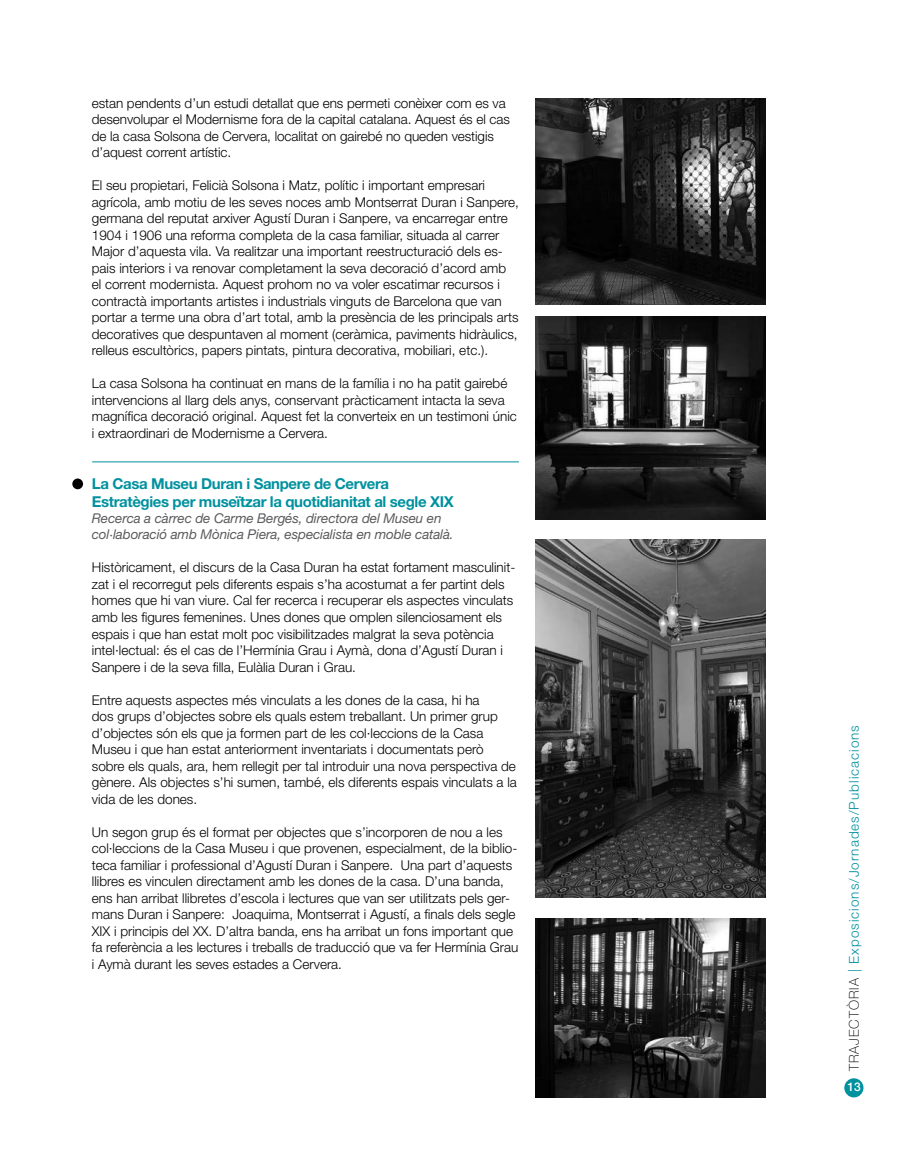
<style>
.page{position:relative;width:906px;height:1174px;background:#fff}
.page>*{position:absolute;margin:0;border:0;box-sizing:border-box;transform-origin:0 0}
.t1{font:700 15px/18px "Helvetica Neue LT Std";letter-spacing:-.025em;color:#00919f}
.t2{font:300 13.5px/16.5px "Helvetica Neue LT Std";color:#000}
.t3{font:italic 13.5px/16.2px "Helvetica Neue LT Std";letter-spacing:-.01em;color:#5a5b5e}
.t4{font:300 13.5px "Helvetica Neue LT Std";letter-spacing:.075em;color:#00919f}
.t5{font:500 12px "Helvetica Neue LT Std";color:#fff}
.s1{font-weight:100;color:#000}
</style>
<div class="page">
<div style="left:844px;top:1078px;width:19px;height:19px;background:#00919f;border-radius:50%"></div>
<hr style="left:92px;top:461px;width:427px;height:1px;background:#00919f">
<div style="left:72px;top:478px;width:11px;height:11px;background:#000;border-radius:50%"></div>
<img style="left:536px;top:540px;width:229px;height:357px">
<img style="left:536px;top:98px;width:229px;height:206px">
<img style="left:536px;top:918px;width:229px;height:179px">
<img style="left:536px;top:316px;width:229px;height:204px">
<p class="t2" style="left:92px;top:95px;width:419px">estan pendents d’un estudi detallat que ens permeti conèixer com es va desenvolupar el Modernisme fora de la capital catalana. Aquest és el cas de la casa Solsona de Cervera, localitat on gairebé no queden vestigis d’aquest corrent artístic.</p>
<p class="t2" style="left:92px;top:177px;width:428px">El seu propietari, Felicià Solsona i Matz, polític i important empresari agrícola, amb motiu de les seves noces amb Montserrat Duran i Sanpere, germana del reputat arxiver Agustí Duran i Sanpere, va encarregar entre 1904 i 1906 una reforma completa de la casa familiar, situada al carrer Major d’aquesta vila. Va realitzar una important reestructuració dels es&shy;pais interiors i va renovar completament la seva decoració d’acord amb el corrent modernista. Aquest prohom no va voler escatimar recursos i contractà importants artistes i industrials vinguts de Barcelona que van portar a terme una obra d’art total, amb la presència de les principals arts decoratives que despuntaven al moment (ceràmica, paviments hidràulics, relleus escultòrics, papers pintats, pintura decorativa, mobiliari, etc.).</p>
<p class="t2" style="left:92px;top:375px;width:426px">La casa Solsona ha continuat en mans de la família i no ha patit gairebé intervencions al llarg dels anys, conservant pràcticament intacta la seva magnífica decoració original. Aquest fet la converteix en un testimoni únic i extraordinari de Modernisme a Cervera.</p>
<p class="t1" style="left:92px;top:474px;width:363px">La Casa Museu Duran i Sanpere de Cervera<br>Estratègies per museïtzar la quotidianitat al segle XIX</p>
<p class="t3" style="left:92px;top:510px;width:363px">Recerca a càrrec de Carme Bergés, directora del Museu en col·laboració amb Mònica Piera, especialista en moble català.</p>
<p class="t2" style="left:92px;top:559px;width:425px">Històricament, el discurs de la Casa Duran ha estat fortament masculinit&shy;zat i el recorregut pels diferents espais s’ha acostumat a fer partint dels homes que hi van viure. Cal fer recerca i recuperar els aspectes vinculats amb les figures femenines. Unes dones que omplen silenciosament els espais i que han estat molt poc visibilitzades malgrat la seva potència intel·lectual: és el cas de l’Hermínia Grau i Aymà, dona d’Agustí Duran i Sanpere i de la seva filla, Eulàlia Duran i Grau.</p>
<p class="t2" style="left:92px;top:691px;width:426px">Entre aquests aspectes més vinculats a les dones de la casa, hi ha<br>dos grups d’objectes sobre els quals estem treballant. Un primer grup d’objectes són els que ja formen part de les col·leccions de la Casa Museu i que han estat anteriorment inventariats i documentats però sobre els quals, ara, hem rellegit per tal introduir una nova perspectiva de gènere. Als objectes s’hi sumen, també, els diferents espais vinculats a la vida de les dones.</p>
<p class="t2" style="left:92px;top:823px;width:428px">Un segon grup és el format per objectes que s’incorporen de nou a les col·leccions de la Casa Museu i que provenen, especialment, de la biblio&shy;teca familiar i professional d’Agustí Duran i Sanpere. Una part d’aquests llibres es vinculen directament amb les dones de la casa. D’una banda, ens han arribat llibretes d’escola i lectures que van ser utilitzats pels ger&shy;mans Duran i Sanpere: Joaquima, Montserrat i Agustí, a finals dels segle XIX i principis del XX. D’altra banda, ens ha arribat un fons important que fa referència a les lectures i treballs de traducció que va fer Hermínia Grau i Aymà durant les seves estades a Cervera.</p>
<p class="t4" style="left:845px;top:1071px;width:347px;rotate:-90deg"><span class="s1">TRAJECTÒRIA</span> | Exposicions/Jornades/Publicacions</p>
<p class="t5" style="left:847px;top:1079px;width:15px">13</p>
</div>
